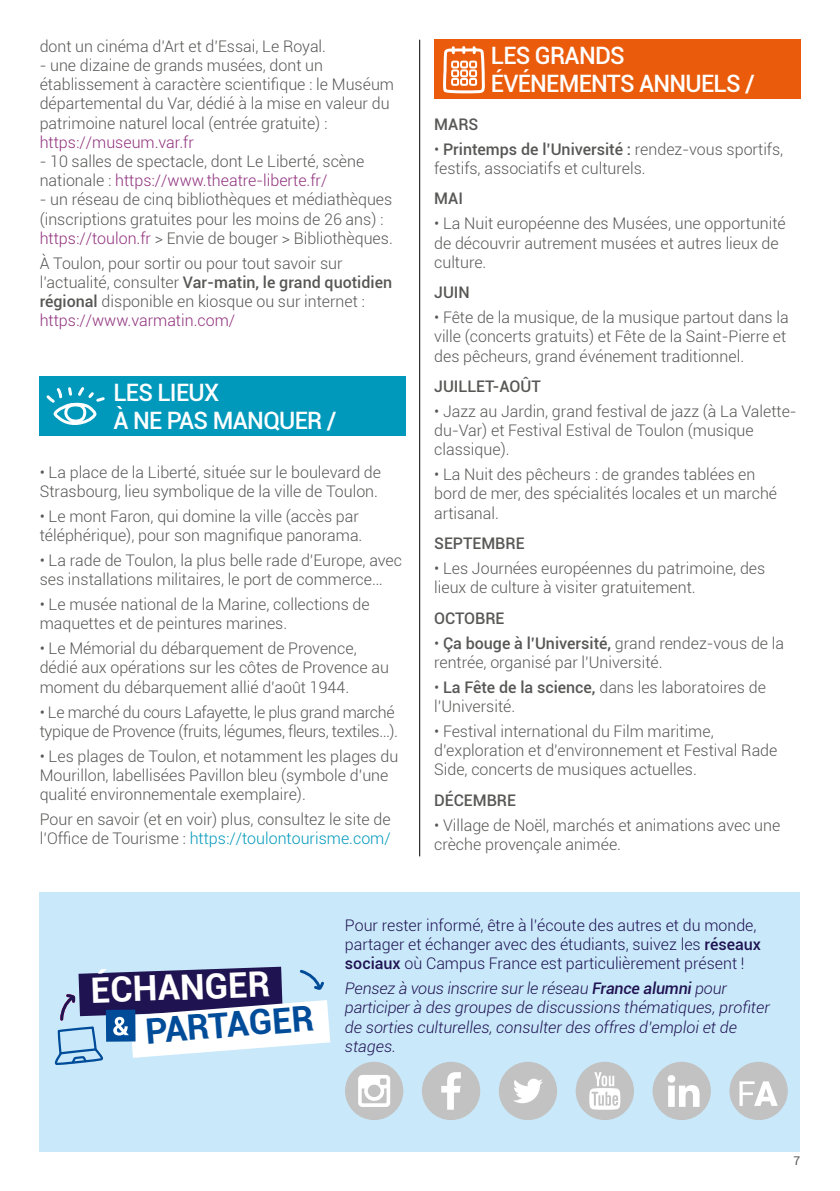
<style>
.page{position:relative;width:840px;height:1191px;background:#fff}
.page>*{position:absolute;margin:0;border:0;box-sizing:border-box;transform-origin:0 0}
.t1{font:700 35px "Roboto";color:#fff}
.t2{font:700 35px "Roboto";color:#004c99}
.t3{font:500 24px/28px "Roboto";letter-spacing:-.03em;color:#fff}
.t4{font:300 16px/19.2px "Roboto";color:#575756}
.t5{font:italic 300 16px/19.2px "Roboto";color:#201351}
.t6{font:300 16px/19.2px "Roboto";color:#201351}
.t7{font:300 16px/19.2px "Roboto";letter-spacing:-.02em;color:#575756}
.t8{font:500 16px "Roboto";color:#575756}
.t9{font:300 16px "Roboto";color:#90317d}
.t10{font:12px "Roboto";color:#575756}
.s1{color:#90317d}
.s2{font-weight:500}
.s3{color:#0099bc}
</style>
<div class="page">
<div style="left:40px;top:376px;width:365px;height:60px;background:#0099bc"></div>
<svg style="left:46px;top:387px;width:59px;height:38px"></svg>
<div style="left:434px;top:40px;width:365px;height:59px;background:#ea5b0b"></div>
<svg style="left:441px;top:39px;width:45px;height:55px"></svg>
<div style="left:40px;top:891px;width:759px;height:260px;background:#c9e9fb"></div>
<svg style="left:55px;top:966px;width:275px;height:99px"></svg>
<hr style="left:419px;top:40px;width:1px;height:816px;background:#000">
<div style="left:498px;top:1061px;width:59px;height:59px;background:#c2c2c2;border-radius:50%"></div>
<svg style="left:513px;top:1078px;width:29px;height:25px"></svg>
<div style="left:421px;top:1061px;width:59px;height:59px;background:#c2c2c2;border-radius:50%"></div>
<svg style="left:441px;top:1072px;width:19px;height:37px"></svg>
<div style="left:575px;top:1061px;width:58px;height:59px;background:#c2c2c2;border-radius:50%"></div>
<svg style="left:589px;top:1072px;width:31px;height:37px"></svg>
<div style="left:345px;top:1061px;width:58px;height:59px;background:#c2c2c2;border-radius:50%"></div>
<svg style="left:358px;top:1075px;width:32px;height:32px"></svg>
<div style="left:652px;top:1061px;width:58px;height:59px;background:#c2c2c2;border-radius:50%"></div>
<svg style="left:667px;top:1075px;width:32px;height:31px"></svg>
<div style="left:729px;top:1061px;width:58px;height:59px;background:#c2c2c2;border-radius:50%"></div>
<svg style="left:739px;top:1081px;width:38px;height:25px"></svg>
<p class="t4" style="left:40px;top:36px;width:288px">dont un cinéma d’Art et d’Essai, Le Royal.</p>
<p class="t4" style="left:40px;top:55px;width:356px">- une dizaine de grands musées, dont un établissement à caractère scientifique : le Muséum départemental du Var, dédié à la mise en valeur du patrimoine naturel local (entrée gratuite) :</p>
<p class="t9" style="left:40px;top:131px;width:155px">https://museum.var.fr</p>
<p class="t4" style="left:40px;top:151px;width:326px">- 10 salles de spectacle, dont Le Liberté, scène nationale : <span class="s1">https://www.theatre-liberte.fr/</span></p>
<p class="t4" style="left:40px;top:189px;width:354px">- un réseau de cinq bibliothèques et médiathèques (inscriptions gratuites pour les moins de 26 ans) : <span class="s1">https://toulon.fr</span> &gt; Envie de bouger &gt; Bibliothèques.</p>
<p class="t4" style="left:40px;top:253px;width:354px">À Toulon, pour sortir ou pour tout savoir sur l’actualité, consulter <span class="s2">Var-matin, le grand quotidien régional</span> disponible en kiosque ou sur internet : <span class="s1">https://www.varmatin.com/</span></p>
<h2 class="t3" style="left:113px;top:378px;width:224px">LES LIEUX<br>À NE PAS MANQUER /</h2>
<p class="t4" style="left:40px;top:462px;width:343px">• La place de la Liberté, située sur le boulevard de<br>Strasbourg, lieu symbolique de la ville de Toulon.</p>
<p class="t4" style="left:40px;top:506px;width:324px">• Le mont Faron, qui domine la ville (accès par téléphérique), pour son magnifique panorama.</p>
<p class="t4" style="left:40px;top:550px;width:363px">• La rade de Toulon, la plus belle rade d’Europe, avec ses installations militaires, le port de commerce…</p>
<p class="t4" style="left:40px;top:594px;width:331px">• Le musée national de la Marine, collections de maquettes et de peintures marines.</p>
<p class="t4" style="left:40px;top:638px;width:350px">• Le Mémorial du débarquement de Provence, dédié aux opérations sur les côtes de Provence au moment du débarquement allié d’août 1944.</p>
<p class="t7" style="left:40px;top:701px;width:359px">• Le marché du cours Lafayette, le plus grand marché typique de Provence (fruits, légumes, fleurs, textiles…).</p>
<p class="t4" style="left:40px;top:745px;width:360px">• Les plages de Toulon, et notamment les plages du<br>Mourillon, labellisées Pavillon bleu (symbole d’une qualité environnementale exemplaire).</p>
<p class="t4" style="left:40px;top:809px;width:352px">Pour en savoir (et en voir) plus, consultez le site de l’Office de Tourisme : <span class="s3">https://toulontourisme.com/</span></p>
<h2 class="t3" style="left:490px;top:41px;width:265px">LES GRANDS<br>ÉVÉNEMENTS ANNUELS /</h2>
<p class="t8" style="left:434px;top:113px;width:46px">MARS</p>
<p class="t4" style="left:434px;top:139px;width:350px">• <span class="s2">Printemps de l’Université :</span> rendez-vous sportifs, festifs, associatifs et culturels.</p>
<p class="t8" style="left:434px;top:187px;width:30px">MAI</p>
<p class="t4" style="left:434px;top:213px;width:353px">• La Nuit européenne des Musées, une opportunité de découvrir autrement musées et autres lieux de culture.</p>
<p class="t8" style="left:434px;top:281px;width:37px">JUIN</p>
<p class="t4" style="left:434px;top:307px;width:356px">• Fête de la musique, de la musique partout dans la ville (concerts gratuits) et Fête de la Saint-Pierre et des pêcheurs, grand événement traditionnel.</p>
<p class="t8" style="left:434px;top:375px;width:108px">JUILLET-AOÛT</p>
<p class="t4" style="left:434px;top:401px;width:364px">• Jazz au Jardin, grand festival de jazz (à La Valette&shy;du-Var) et Festival Estival de Toulon (musique classique).</p>
<p class="t4" style="left:434px;top:464px;width:344px">• La Nuit des pêcheurs : de grandes tablées en bord de mer, des spécialités locales et un marché artisanal.</p>
<p class="t8" style="left:434px;top:532px;width:92px">SEPTEMBRE</p>
<p class="t4" style="left:434px;top:558px;width:332px">• Les Journées européennes du patrimoine, des lieux de culture à visiter gratuitement.</p>
<p class="t8" style="left:434px;top:607px;width:72px">OCTOBRE</p>
<p class="t4" style="left:434px;top:633px;width:351px">• <span class="s2">Ça bouge à l’Université,</span> grand rendez-vous de la rentrée, organisé par l’Université.</p>
<p class="t4" style="left:434px;top:677px;width:333px">• <span class="s2">La Fête de la science,</span> dans les laboratoires de l’Université.</p>
<p class="t4" style="left:434px;top:721px;width:344px">• Festival international du Film maritime, d’exploration et d’environnement et Festival Rade<br>Side, concerts de musiques actuelles.</p>
<p class="t8" style="left:434px;top:789px;width:83px">DÉCEMBRE</p>
<p class="t4" style="left:434px;top:815px;width:347px">• Village de Noël, marchés et animations avec une crèche provençale animée.</p>
<h1 class="t1" style="left:90px;top:965px;width:181px;rotate:-2deg">ÉCHANGER</h1>
<h1 class="t2" style="left:144px;top:1006px;width:170px;rotate:-4deg">PARTAGER</h1>
<p class="t6" style="left:345px;top:915px;width:417px">Pour rester informé, être à l’écoute des autres et du monde, partager et échanger avec des étudiants, suivez les <span class="s2">réseaux sociaux</span> où Campus France est particulièrement présent !</p>
<p class="t5" style="left:345px;top:978px;width:426px">Pensez à vous inscrire sur le réseau <span class="s2">France alumni</span> pour participer à des groupes de discussions thématiques, profiter de sorties culturelles, consulter des offres d’emploi et de stages.</p>
<p class="t10" style="left:793px;top:1152px;width:8px">7</p>
</div>
